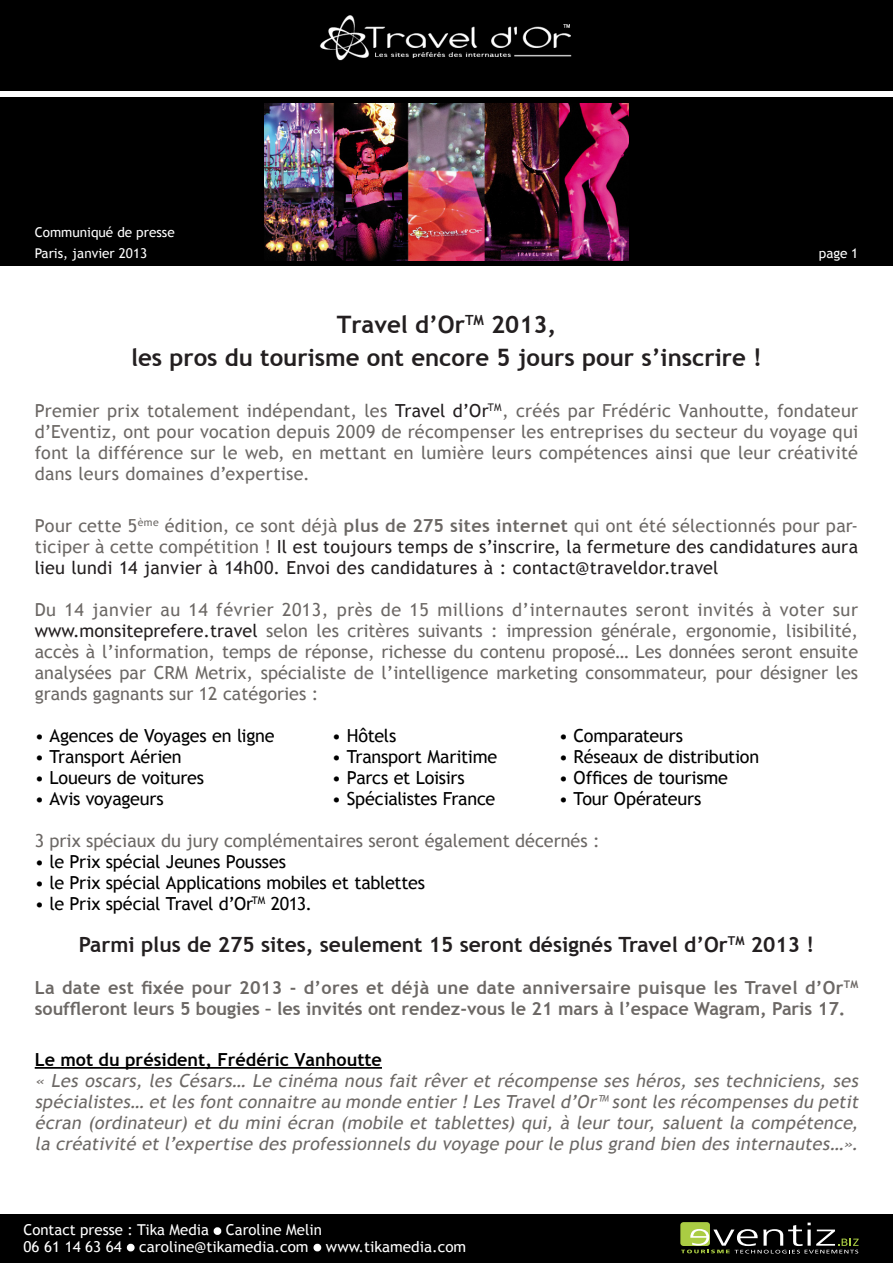
<style>
.page{position:relative;width:893px;height:1263px;background:#fff}
.page>*{position:absolute;margin:0;border:0;box-sizing:border-box;transform-origin:0 0}
.t1{font:700 24px "Trebuchet MS";color:#231f20}
.t2{font:700 21px "Trebuchet MS";color:#231f20}
.t3{font:18px/21px "Trebuchet MS";color:#6c6865;text-align:justify}
.t4{font:italic 18px/21px "Trebuchet MS";color:#6c6865;text-align:justify}
.t5{font:18px "Trebuchet MS";letter-spacing:-.015em;color:#000}
.t6{font:18px/21px "Trebuchet MS";letter-spacing:.015em;color:#231f20;text-align:justify}
.t7{font:700 18px/21px "Trebuchet MS";color:#6c6865}
.t8{font:700 18px "Trebuchet MS";color:#000}
.t9{font:15px "Trebuchet MS";color:#fff}
.t10{font:13.5px "Trebuchet MS";color:#fff}
.s1{color:#231f20}
.s2{color:#6c6865}
.s3{font-weight:700;color:#6c6865}
.s4{font-weight:700}
</style>
<div class="page">
<div style="left:0;top:1215px;width:893px;height:48px;background:#000"></div>
<div style="left:0;top:0;width:260px;height:87px;background:#000"></div>
<div style="left:0;top:102px;width:260px;height:159px;background:#000"></div>
<img style="left:260px;top:0;width:373px;height:261px">
<div style="left:600px;top:0;width:293px;height:87px;background:#000"></div>
<div style="left:629px;top:102px;width:264px;height:159px;background:#000"></div>
<hr style="left:0;top:261px;width:893px;height:4px;background:#000">
<hr style="left:0;top:98px;width:893px;height:4px;background:#000">
<hr style="left:0;top:87px;width:893px;height:4px;background:#000">
<hr style="left:35px;top:1067px;width:347px;height:2px;background:#000">
<svg style="left:211px;top:1225px;width:13px;height:12px"></svg>
<svg style="left:124px;top:1241px;width:13px;height:12px"></svg>
<svg style="left:311px;top:1241px;width:13px;height:12px"></svg>
<svg style="left:680px;top:1222px;width:30px;height:24px"></svg>
<svg style="left:681px;top:1222px;width:178px;height:31px;background:#3d412f"></svg>
<p class="t10" style="left:35px;top:225px;width:141px">Communiqué de presse</p>
<p class="t10" style="left:35px;top:246px;width:114px">Paris, janvier 2013</p>
<p class="t10" style="left:819px;top:246px;width:41px">page 1</p>
<p class="t1" style="left:337px;top:310px;width:221px">Travel d’Or<sup>TM</sup> 2013,</p>
<p class="t1" style="left:131px;top:343px;width:632px">les pros du tourisme ont encore 5 jours pour s’inscrire !</p>
<p class="t3" style="left:35px;top:401px;width:825px">Premier prix totalement indépendant, les <span class="s1">Travel d’Or</span><sup>TM</sup>, créés par Frédéric Vanhoutte, fondateur d’Eventiz, ont pour vocation depuis 2009 de récompenser les entreprises du secteur du voyage qui font la différence sur le web, en mettant en lumière leurs compétences ainsi que leur créativité dans leurs domaines d’expertise.</p>
<p class="t6" style="left:35px;top:515px;width:825px"><span class="s2">Pour cette 5</span><sup>ème</sup> <span class="s2">édition, ce sont déjà</span> <span class="s3">plus de 275 sites internet</span> <span class="s2">qui ont été sélectionnés pour par&shy;ticiper à cette compétition !</span> Il est toujours temps de s’inscrire, la fermeture des candidatures aura lieu lundi 14 janvier à 14h00. Envoi des candidatures à : contact@traveldor.travel</p>
<p class="t3" style="left:35px;top:599px;width:825px">Du 14 janvier au 14 février 2013, près de 15 millions d’internautes seront invités à voter sur <span class="s1">www.monsiteprefere.travel</span> selon les critères suivants : impression générale, ergonomie, lisibilité, accès à l’information, temps de réponse, richesse du contenu proposé… Les données seront ensuite analysées par CRM Metrix, spécialiste de l’intelligence marketing consommateur, pour désigner les grands gagnants sur 12 catégories :</p>
<p class="t5" style="left:35px;top:724px;width:241px">• Agences de Voyages en ligne</p>
<p class="t5" style="left:332px;top:724px;width:66px">• Hôtels</p>
<p class="t5" style="left:559px;top:724px;width:126px">• Comparateurs</p>
<p class="t5" style="left:35px;top:745px;width:148px">• Transport Aérien</p>
<p class="t5" style="left:332px;top:745px;width:167px">• Transport Maritime</p>
<p class="t5" style="left:559px;top:745px;width:202px">• Réseaux de distribution</p>
<p class="t5" style="left:35px;top:766px;width:171px">• Loueurs de voitures</p>
<p class="t5" style="left:332px;top:766px;width:134px">• Parcs et Loisirs</p>
<p class="t5" style="left:559px;top:766px;width:171px">• Offices de tourisme</p>
<p class="t5" style="left:35px;top:787px;width:130px">• Avis voyageurs</p>
<p class="t5" style="left:332px;top:787px;width:165px">• Spécialistes France</p>
<p class="t5" style="left:559px;top:787px;width:144px">• Tour Opérateurs</p>
<p class="t3" style="left:35px;top:830px;width:566px">3 prix spéciaux du jury complémentaires seront également décernés :</p>
<p class="t5" style="left:35px;top:850px;width:253px">• le Prix spécial Jeunes Pousses</p>
<p class="t5" style="left:35px;top:871px;width:392px">• le Prix spécial Applications mobiles et tablettes</p>
<p class="t5" style="left:35px;top:892px;width:279px">• le Prix spécial Travel d’Or<sup>TM</sup> 2013.</p>
<p class="t2" style="left:79px;top:931px;width:737px">Parmi plus de 275 sites, seulement 15 seront désignés Travel d’Or<sup>TM</sup> 2013 !</p>
<p class="t7" style="left:35px;top:977px;width:825px">La date est fixée pour 2013 - d’ores et déjà une date anniversaire puisque les Travel d’Or<sup>TM </sup>souffleront leurs 5 bougies – les invités ont rendez-vous le 21 mars à l’espace Wagram, Paris 17.</p>
<p class="t8" style="left:35px;top:1048px;width:349px">Le mot du président, Frédéric Vanhoutte</p>
<p class="t4" style="left:35px;top:1070px;width:829px">« Les oscars, les Césars… Le cinéma nous fait rêver et récompense ses héros, ses techniciens, ses spécialistes… et les font connaitre au monde entier ! Les Travel d’Or™ sont les récompenses du petit écran (ordinateur) et du mini écran (mobile et tablettes) qui, à leur tour, saluent la compétence, la créativité et l’expertise des professionnels du voyage pour le plus grand bien des internautes…».</p>
<p class="t9" style="left:23px;top:1221px;width:300px">Contact presse : Tika Media <span class="s4">•</span> Caroline Melin</p>
<p class="t9" style="left:23px;top:1238px;width:444px">06 61 14 63 64 <span class="s4">•</span> caroline@tikamedia.com <span class="s4">•</span> www.tikamedia.com</p>
</div>
